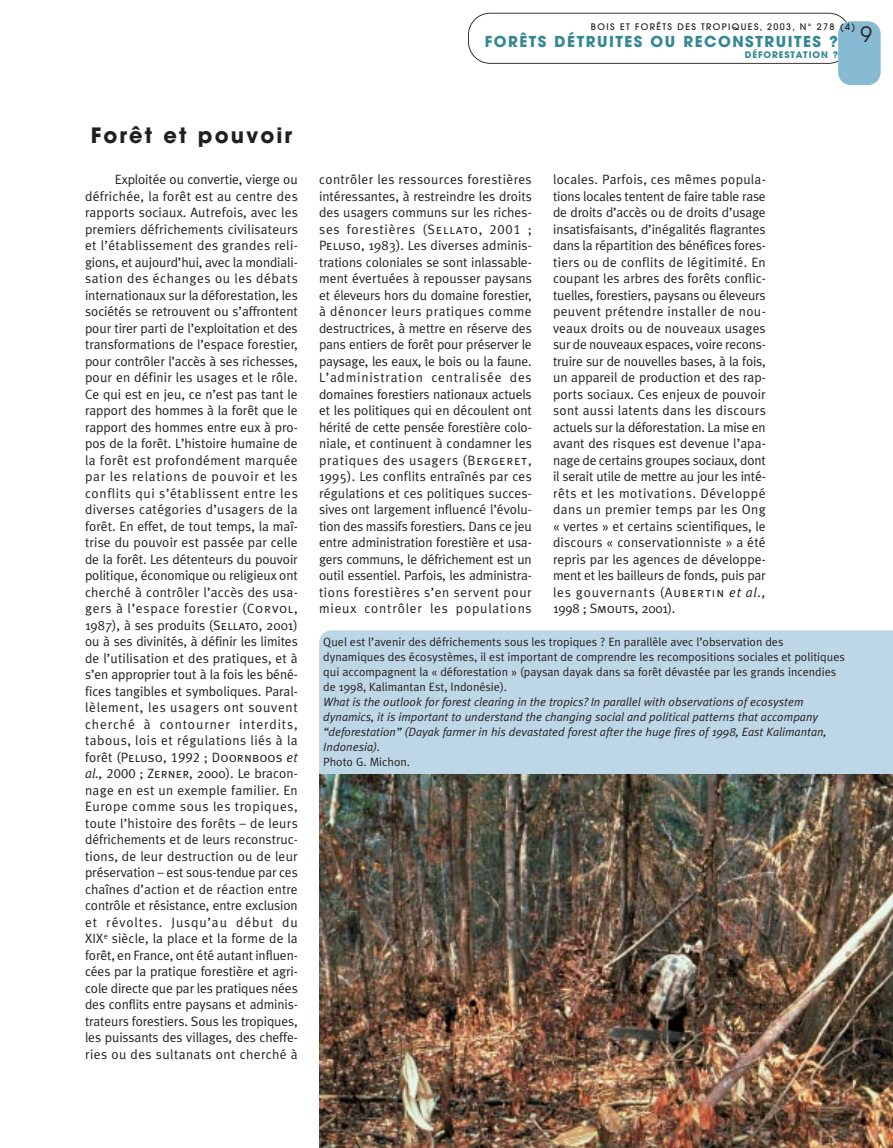
<style>
.page{position:relative;width:893px;height:1148px;background:#fff}
.page>*{position:absolute;margin:0;border:0;box-sizing:border-box;transform-origin:0 0}
.t1{font:700 21px "Avant Garde";letter-spacing:.1em;color:#231f1f}
.t2{font:700 15px "Avant Garde";letter-spacing:.1em;color:#348894}
.t3{font:13.5px/16.5px "Meta Plus Normal";letter-spacing:.035em;color:#231f1f;text-align:justify}
.t4{font:13.5px "Meta Plus Normal Caps";letter-spacing:.01em;color:#231f1f}
.t5{font:12px/15px "Meta Plus Normal";color:#231f1f}
.t6{font:italic 12px/15px "Meta Plus Normal";color:#231f1f}
.t7{font:500 9px "Avant Garde";letter-spacing:.15em;color:#231f1f}
.t8{font:700 9px "Avant Garde";letter-spacing:.1em;color:#348894}
.s1{font-family:"Meta Plus Normal Caps"}
.s2{font-family:"Meta Plus Normal"}
.s3{font-family:"Meta Plus Normal";font-style:italic}
.s4{font-style:italic}
</style>
<div class="page">
<div style="left:319px;top:630px;width:573px;height:144px;background:#bed7e7"></div>
<img style="left:319px;top:774px;width:573px;height:373px">
<svg style="left:468px;top:13px;width:379px;height:51px"></svg>
<div style="left:838px;top:21px;width:42px;height:64px;background:#87bbd4;border-radius:13px"></div>
<p class="t7" style="left:591px;top:23px;width:266px">BOIS ET FORÊTS DES TROPIQUES, 2003, N° 278 (4)</p>
<p class="t2" style="left:485px;top:36px;width:389px">FORÊTS DÉTRUITES OU RECONSTRUITES ? <sup>9</sup></p>
<p class="t8" style="left:744px;top:51px;width:95px">DÉFORESTATION ?</p>
<h1 class="t1" style="left:91px;top:128px;width:203px">Forêt et pouvoir</h1>
<p class="t3" style="left:85px;top:172px;width:214px;text-indent:30px">Exploitée ou convertie, vierge ou défrichée, la forêt est au centre des rapports sociaux. Autrefois, avec les premiers défrichements civilisateurs et l’établissement des grandes reli&shy;gions, et aujourd’hui, avec la mondiali&shy;sation des échanges ou les débats internationaux sur la déforestation, les sociétés se retrouvent ou s’affrontent pour tirer parti de l’exploitation et des transformations de l’espace forestier, pour contrôler l’accès à ses richesses, pour en définir les usages et le rôle.<br>Ce qui est en jeu, ce n’est pas tant le rapport des hommes à la forêt que le rapport des hommes entre eux à pro&shy;pos de la forêt. L’histoire humaine de la forêt est profondément marquée par les relations de pouvoir et les conflits qui s’établissent entre les diverses catégories d’usagers de la forêt. En effet, de tout temps, la maî&shy;trise du pouvoir est passée par celle de la forêt. Les détenteurs du pouvoir politique, économique ou religieux ont cherché à contrôler l’accès des usa&shy;gers à l’espace forestier (<span class="s1">Corvol</span>, 1987), à ses produits (<span class="s1">Sellato</span>, 2001) ou à ses divinités, à définir les limites de l’utilisation et des pratiques, et à s’en approprier tout à la fois les béné&shy;fices tangibles et symboliques. Paral&shy;lèlement, les usagers ont souvent cherché à contourner interdits, tabous, lois et régulations liés à la</p>
<p class="t4" style="left:85px;top:749px;width:214px"><span class="s2">forêt (</span>Peluso, 1992 ; Doornboos <span class="s3">et</span></p>
<p class="t3" style="left:85px;top:766px;width:214px"><span class="s4">al.,</span> <span class="s1">2000 ; Zerner,</span> 2000). Le bracon&shy;nage en est un exemple familier. En Europe comme sous les tropiques, toute l’histoire des forêts – de leurs défrichements et de leurs reconstruc&shy;tions, de leur destruction ou de leur préservation – est sous-tendue par ces chaînes d’action et de réaction entre contrôle et résistance, entre exclusion et révoltes. Jusqu’au début du XIX<sup>e</sup> siècle, la place et la forme de la forêt, en France, ont été autant influen&shy;cées par la pratique forestière et agri&shy;cole directe que par les pratiques nées des conflits entre paysans et adminis&shy;trateurs forestiers. Sous les tropiques, les puissants des villages, des cheffe&shy;ries ou des sultanats ont cherché à</p>
<p class="t3" style="left:319px;top:172px;width:214px">contrôler les ressources forestières intéressantes, à restreindre les droits des usagers communs sur les riches&shy;ses forestières (<span class="s1">Sellato, 2001 ; Peluso</span>, 1983). Les diverses adminis&shy;trations coloniales se sont inlassable&shy;ment évertuées à repousser paysans et éleveurs hors du domaine forestier, à dénoncer leurs pratiques comme destructrices, à mettre en réserve des pans entiers de forêt pour préserver le paysage, les eaux, le bois ou la faune.<br>L’administration centralisée des domaines forestiers nationaux actuels et les politiques qui en découlent ont hérité de cette pensée forestière colo&shy;niale, et continuent à condamner les pratiques des usagers (<span class="s1">Bergeret</span>, 1995). Les conflits entraînés par ces régulations et ces politiques succes&shy;sives ont largement influencé l’évolu&shy;tion des massifs forestiers. Dans ce jeu entre administration forestière et usa&shy;gers communs, le défrichement est un outil essentiel. Parfois, les administra&shy;tions forestières s’en servent pour mieux contrôler les populations</p>
<p class="t3" style="left:553px;top:172px;width:214px">locales. Parfois, ces mêmes popula&shy;tions locales tentent de faire table rase de droits d’accès ou de droits d’usage insatisfaisants, d’inégalités flagrantes dans la répartition des bénéfices fores&shy;tiers ou de conflits de légitimité. En coupant les arbres des forêts conflic&shy;tuelles, forestiers, paysans ou éleveurs peuvent prétendre installer de nou&shy;veaux droits ou de nouveaux usages sur de nouveaux espaces, voire recons&shy;truire sur de nouvelles bases, à la fois, un appareil de production et des rap&shy;ports sociaux. Ces enjeux de pouvoir sont aussi latents dans les discours actuels sur la déforestation. La mise en avant des risques est devenue l’apa&shy;nage de certains groupes sociaux, dont il serait utile de mettre au jour les inté&shy;rêts et les motivations. Développé dans un premier temps par les Ong « vertes » et certains scientifiques, le discours « conservationniste » a été repris par les agences de développe&shy;ment et les bailleurs de fonds, puis par les gouvernants (<span class="s1">Aubertin</span> <span class="s4">et al., </span>1998 ; <span class="s1">Smouts</span>, 2001).</p>
<p class="t5" style="left:323px;top:635px;width:523px">Quel est l’avenir des défrichements sous les tropiques ? En parallèle avec l’observation des dynamiques des écosystèmes, il est important de comprendre les recompositions sociales et politiques qui accompagnent la « déforestation » (paysan dayak dans sa forêt dévastée par les grands incendies de 1998, Kalimantan Est, Indonésie).</p>
<p class="t6" style="left:323px;top:695px;width:505px">What is the outlook for forest clearing in the tropics? In parallel with observations of ecosystem dynamics, it is important to understand the changing social and political patterns that accompany “deforestation” (Dayak farmer in his devastated forest after the huge fires of 1998, East Kalimantan, Indonesia).</p>
<p class="t5" style="left:323px;top:755px;width:88px">Photo G. Michon.</p>
</div>
